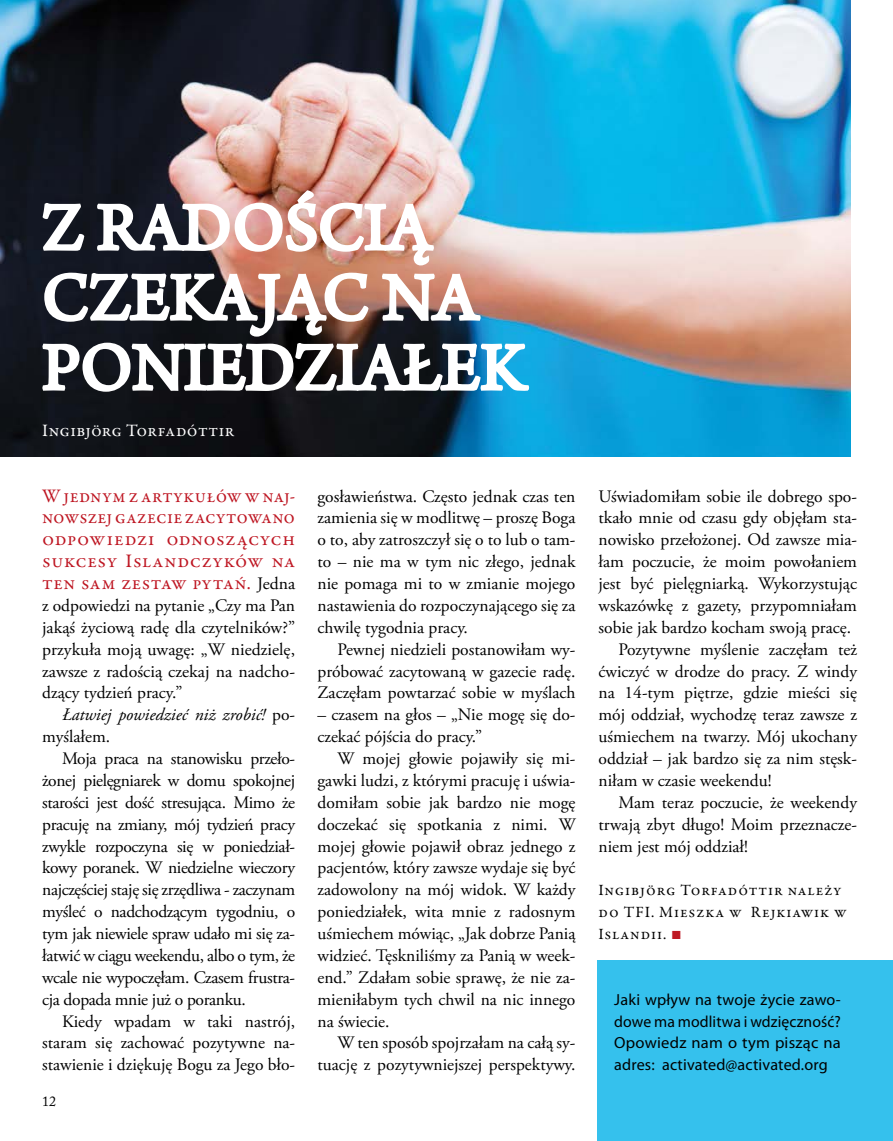
<style>
.page{position:relative;width:893px;height:1141px;background:#fff}
.page>*{position:absolute;margin:0;border:0;box-sizing:border-box;transform-origin:0 0}
.t1{font:70px/70px "Arno Pro";color:#fff}
.t2{font:19.25px/21.9px "Garamond Premr Pro";letter-spacing:.025em;color:#be1622;text-align:justify}
.t3{font:17.5px/21.9px "Adobe Garamond Pro";color:#000;text-align:justify}
.t4{font:italic 17.5px/21.9px "Adobe Garamond Pro";color:#000}
.t5{font:17.5px "Garamond Premr Pro";letter-spacing:.015em;color:#fff}
.t6{font:16.1px/21.9px "Myriad Pro";letter-spacing:.01em;color:#000;text-align:justify}
.t7{font:15.75px/21.9px "Garamond Premr Pro";letter-spacing:.06em;color:#000}
.t8{font:14px "Adobe Caslon Pro";color:#000}
.s1{font-family:"Adobe Garamond Pro";font-size:17.5px;color:#000}
.s2{font-style:normal}
.s3{font-family:"Arial";font-size:17.5px;color:#be1823}
</style>
<div class="page">
<img style="left:0;top:0;width:851px;height:457px">
<div style="left:598px;top:961px;width:295px;height:180px;background:#35c1ed"></div>
<img style="left:41px;top:132px;width:488px;height:262px">
<h1 class="t1" style="left:42px;top:196px;width:485px">Z RADOŚCIĄ<br>CZEKAJĄC NA<br>PONIEDZIAŁEK</h1>
<p class="t5" style="left:42px;top:420px;width:194px">Ingibjörg Torfadóttir</p>
<p class="t2" style="left:42px;top:485px;width:255px">W jednym z artykułów w naj&shy;nowszej gazecie zacytowano odpowiedzi odnoszących sukcesy Islandczyków na ten sam zestaw pytań. <span class="s1">Jedna</span></p>
<p class="t3" style="left:42px;top:595px;width:254px">z odpowiedzi na pytanie „Czy ma Pan jakąś życiową radę dla czytelników?” przykuła moją uwagę: „W niedzielę, zawsze z radością czekaj na nadcho&shy;dzący tydzień pracy.”</p>
<p class="t4" style="left:42px;top:704px;width:255px;text-indent:20px">Łatwiej powiedzieć niż zrobić! <span class="s2">po&shy;myślałem.</span></p>
<p class="t3" style="left:42px;top:748px;width:255px;text-indent:20px">Moja praca na stanowisku przeło&shy;żonej pielęgniarek w domu spokojnej starości jest dość stresująca. Mimo że pracuję na zmiany, mój tydzień pracy zwykle rozpoczyna się w poniedział&shy;kowy poranek. W niedzielne wieczory najczęściej staję się zrzędliwa - zaczynam myśleć o nadchodzącym tygodniu, o tym jak niewiele spraw udało mi się za&shy;łatwić w ciągu weekendu, albo o tym, że wcale nie wypoczęłam. Czasem frustra&shy;cja dopada mnie już o poranku.</p>
<p class="t3" style="left:42px;top:1011px;width:255px;text-indent:20px">Kiedy wpadam w taki nastrój, staram się zachować pozytywne na&shy;stawienie i dziękuję Bogu za Jego bło-</p>
<p class="t8" style="left:42px;top:1093px;width:15px">12</p>
<p class="t3" style="left:317px;top:486px;width:259px">gosławieństwa. Często jednak czas ten zamienia się w modlitwę – proszę Boga o to, aby zatroszczył się o to lub o tam&shy;to – nie ma w tym nic złego, jednak nie pomaga mi to w zmianie mojego nastawienia do rozpoczynającego się za chwilę tygodnia pracy.</p>
<p class="t3" style="left:317px;top:639px;width:259px;text-indent:20px">Pewnej niedzieli postanowiłam wy&shy;próbować zacytowaną w gazecie radę.<br>Zaczęłam powtarzać sobie w myślach</p>
<p class="t3" style="left:317px;top:704px;width:259px">– czasem na głos – „Nie mogę się do&shy;czekać pójścia do pracy.”</p>
<p class="t3" style="left:317px;top:748px;width:259px;text-indent:20px">W mojej głowie pojawiły się mi&shy;gawki ludzi, z którymi pracuję i uświa&shy;domiłam sobie jak bardzo nie mogę doczekać się spotkania z nimi. W mojej głowie pojawił obraz jednego z pacjentów, który zawsze wydaje się być zadowolony na mój widok. W każdy poniedziałek, wita mnie z radosnym uśmiechem mówiąc, „Jak dobrze Panią widzieć. Tęskniliśmy za Panią w week&shy;end.” Zdałam sobie sprawę, że nie za&shy;mieniłabym tych chwil na nic innego na świecie.</p>
<p class="t3" style="left:317px;top:1033px;width:259px;text-align:right">W ten sposób spojrzałam na całą sy&shy;tuację z pozytywniejszej perspektywy.</p>
<p class="t3" style="left:598px;top:486px;width:260px">Uświadomiłam sobie ile dobrego spo-</p>
<p class="t3" style="left:598px;top:508px;width:260px">tkało mnie od czasu gdy objęłam sta-</p>
<p class="t3" style="left:598px;top:529px;width:260px">nowisko przełożonej. Od zawsze mia-</p>
<p class="t3" style="left:598px;top:551px;width:260px">łam poczucie, że moim powołaniem</p>
<p class="t3" style="left:598px;top:573px;width:260px">jest być pielęgniarką. Wykorzystując</p>
<p class="t3" style="left:598px;top:595px;width:260px">wskazówkę z gazety, przypomniałam</p>
<p class="t3" style="left:598px;top:617px;width:254px">sobie jak bardzo kocham swoją pracę.</p>
<p class="t3" style="left:618px;top:639px;width:240px">Pozytywne myślenie zaczęłam też</p>
<p class="t3" style="left:598px;top:661px;width:260px">ćwiczyć w drodze do pracy. Z windy</p>
<p class="t3" style="left:598px;top:683px;width:260px">na 14-tym piętrze, gdzie mieści się</p>
<p class="t3" style="left:598px;top:704px;width:260px">mój oddział, wychodzę teraz zawsze z</p>
<p class="t3" style="left:598px;top:726px;width:260px">uśmiechem na twarzy. Mój ukochany</p>
<p class="t3" style="left:598px;top:748px;width:260px">oddział – jak bardzo się za nim stęsk-</p>
<p class="t3" style="left:598px;top:770px;width:175px">niłam w czasie weekendu!</p>
<p class="t3" style="left:618px;top:792px;width:240px">Mam teraz poczucie, że weekendy</p>
<p class="t3" style="left:598px;top:814px;width:260px">trwają zbyt długo! Moim przeznacze-</p>
<p class="t3" style="left:598px;top:836px;width:151px">niem jest mój oddział!</p>
<p class="t7" style="left:598px;top:880px;width:250px">Ingibjörg Torfadóttir należy do TFI. Mieszka w Rejkiawik w<br>Islandii. <span class="s3">■</span></p>
<p class="t6" style="left:614px;top:988px;width:228px">Jaki wpływ na twoje życie zawo&shy;dowe ma modlitwa i wdzięczność?<br>Opowiedz nam o tym pisząc na adres: activated@activated.org</p>
</div>
